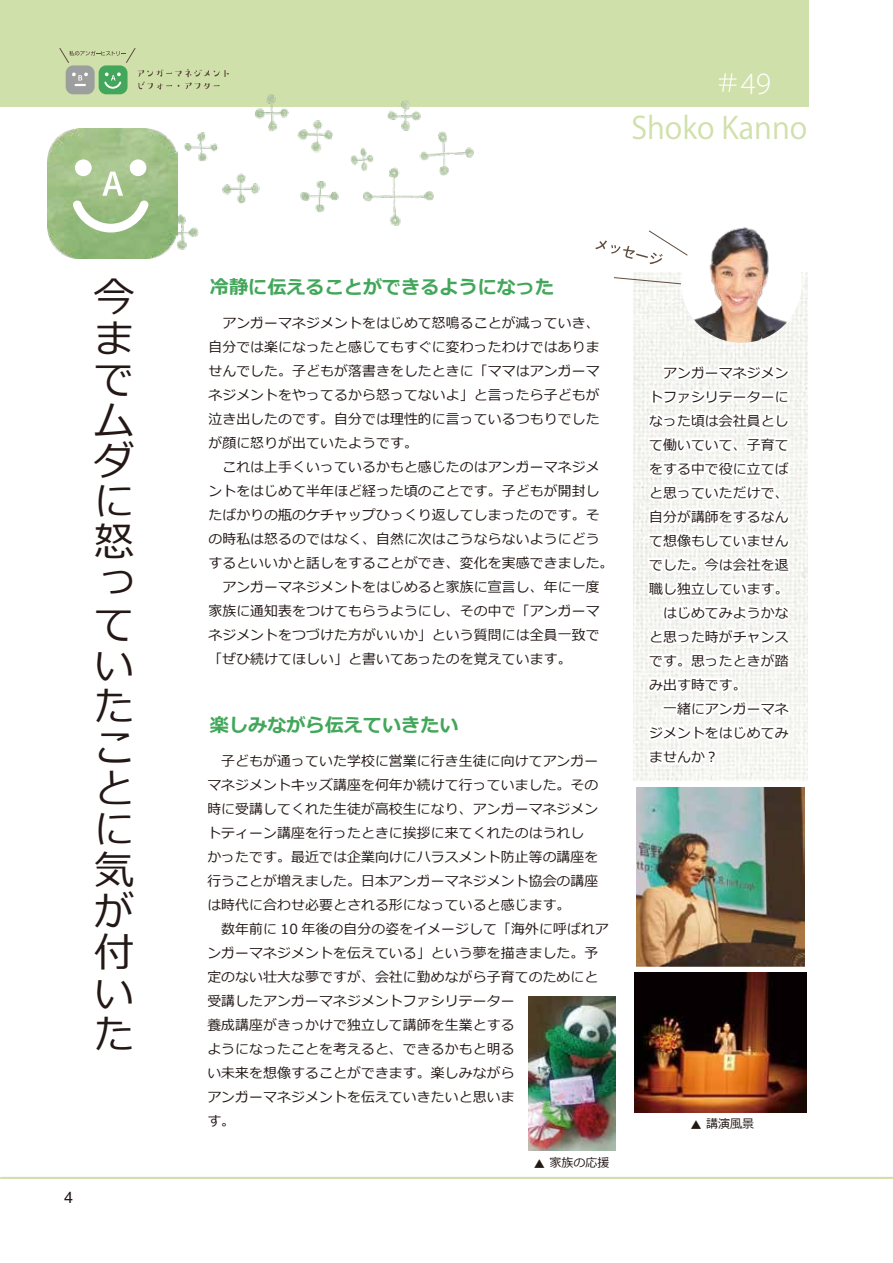
<style>
.page{position:relative;width:893px;height:1263px;background:#fff}
.page>*{position:absolute;margin:0;border:0;box-sizing:border-box;transform-origin:0 0}
.t1{font:40.5px/41px "Meiryo";color:#231815;text-align:justify}
.t2{font:30.3px "Koz Go Pr 6 N";color:#d0e0aa}
.t3{font:700 19.2px "Meiryo";color:#43a75b}
.t4{font:15.9px "Helvetica";color:#211714}
.t5{font:13.8px/24px "Meiryo";letter-spacing:.01em;color:#231815}
.t6{font:13.8px/24px "Meiryo";letter-spacing:.01em;color:#211714}
.t7{font:12px "Meiryo";color:#231815}
</style>
<div class="page">
<div style="left:0;top:0;width:808px;height:106px;background:#d0e0aa"></div>
<img style="left:165px;top:94px;width:310px;height:156px">
<hr style="left:0;top:1177px;width:893px;height:2px;background:#d0e0aa">
<img style="left:48px;top:129px;width:130px;height:129px">
<div style="left:130px;top:159px;width:16px;height:17px;background:#fff;border-radius:50%"></div>
<div style="left:75px;top:159px;width:17px;height:17px;background:#fff;border-radius:50%"></div>
<svg style="left:72px;top:172px;width:77px;height:60px"></svg>
<svg style="left:138px;top:69px;width:91px;height:20px"></svg>
<div style="left:99px;top:65px;width:29px;height:29px;background:#43a75b;border-radius:8px"></div>
<svg style="left:104px;top:72px;width:17px;height:17px"></svg>
<div style="left:66px;top:65px;width:29px;height:29px;background:#9d9e9e;border-radius:8px"></div>
<svg style="left:72px;top:72px;width:16px;height:14px"></svg>
<img style="left:633px;top:272px;width:175px;height:508px">
<svg style="left:643px;top:360px;width:154px;height:420px"></svg>
<svg style="left:59px;top:48px;width:77px;height:15px"></svg>
<svg style="left:595px;top:230px;width:207px;height:113px"></svg>
<img style="left:681px;top:227px;width:120px;height:116px">
<img style="left:637px;top:788px;width:167px;height:178px">
<img style="left:635px;top:972px;width:171px;height:140px">
<img style="left:529px;top:997px;width:86px;height:153px">
<svg style="left:719px;top:73px;width:18px;height:19px"></svg>
<h1 class="t1" style="left:94px;top:279px;width:42px">今までムダに怒っていたことに気が付いた</h1>
<p class="t4" style="left:64px;top:1188px;width:10px">4</p>
<h2 class="t2" style="left:631px;top:111px;width:177px">Shoko Kanno</h2>
<h3 class="t3" style="left:210px;top:273px;width:346px">冷静に伝えることができるようになった</h3>
<p class="t6" style="left:208px;top:312px;width:407px">　アンガーマネジメントをはじめて怒鳴ることが減っていき、自分では楽になったと感じてもすぐに変わったわけではありませんでした。子どもが落書きをしたときに「ママはアンガーマネジメントをやってるから怒ってないよ」と言ったら子どもが泣き出したのです。自分では理性的に言っているつもりでしたが顔に怒りが出ていたようです。<br>　これは上手くいっているかもと感じたのはアンガーマネジメントをはじめて半年ほど経った頃のことです。子どもが開封したばかりの瓶のケチャップひっくり返してしまったのです。その時私は怒るのではなく、自然に次はこうならないようにどうするといいかと話しをすることができ、変化を実感できました。　アンガーマネジメントをはじめると家族に宣言し、年に一度家族に通知表をつけてもらうようにし、その中で「アンガーマネジメントをつづけた方がいいか」という質問には全員一致で「ぜひ続けてほしい」と書いてあったのを覚えています。</p>
<h3 class="t3" style="left:210px;top:711px;width:250px">楽しみながら伝えていきたい</h3>
<p class="t5" style="left:207px;top:750px;width:403px">　子どもが通っていた学校に営業に行き生徒に向けてアンガーマネジメントキッズ講座を何年か続けて行っていました。その時に受講してくれた生徒が高校生になり、アンガーマネジメントティーン講座を行ったときに挨拶に来てくれたのはうれし<br>かったです。最近では企業向けにハラスメント防止等の講座を行うことが増えました。日本アンガーマネジメント協会の講座は時代に合わせ必要とされる形になっていると感じます。<br>　数年前に 10 年後の自分の姿をイメージして「海外に呼ばれアンガーマネジメントを伝えている」という夢を描きました。予定のない壮大な夢ですが、会社に勤めながら子育てのためにと受講したアンガーマネジメントファシリテーター<br>養成講座がきっかけで独立して講師を生業とする<br>ようになったことを考えると、できるかもと明る<br>い未来を想像することができます。楽しみながら<br>アンガーマネジメントを伝えていきたいと思いま<br>す。</p>
<p class="t7" style="left:534px;top:1154px;width:77px"><sub>▲</sub> 家族の応援</p>
<p class="t5" style="left:649px;top:361px;width:141px">　アンガーマネジメントファシリテーターになった頃は会社員として働いていて、子育てをする中で役に立てばと思っていただけで、自分が講師をするなんて想像もしていませんでした。今は会社を退職し独立しています。　はじめてみようかなと思った時がチャンスです。思ったときが踏み出す時です。<br>　一緒にアンガーマネジメントをはじめてみませんか︖</p>
<p class="t7" style="left:691px;top:1115px;width:65px"><sub>▲</sub> 講演風景</p>
</div>
